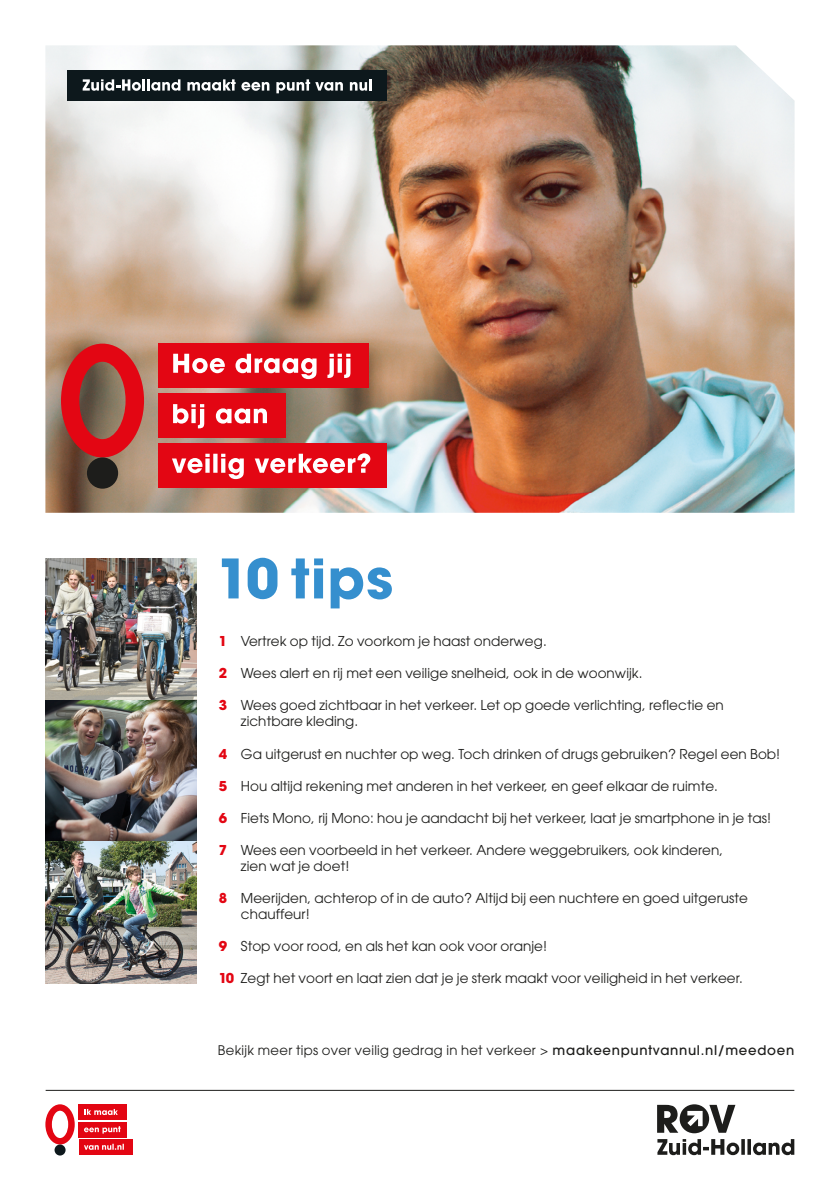
<style>
.page{position:relative;width:840px;height:1191px;background:#fff}
.page>*{position:absolute;margin:0;border:0;box-sizing:border-box;transform-origin:0 0}
.t1{font:700 54px "Avant Garde";letter-spacing:.02em;color:#358fce}
.t2{font:13.6px/16px "Avant Garde";letter-spacing:.005em;color:#1d1d1b}
.t3{font:13.2px "Avant Garde";letter-spacing:.02em;color:#1d1d1b}
.s1{font-weight:700;color:#e30613}
.s2{font-weight:500}
</style>
<div class="page">
<img style="left:45px;top:45px;width:749px;height:468px">
<img style="left:45px;top:558px;width:151px;height:283px">
<img style="left:45px;top:841px;width:151px;height:143px">
<hr style="left:46px;top:1090px;width:747px;height:1px;background:#1d1d1b">
<svg style="left:657px;top:1139px;width:136px;height:16px"></svg>
<svg style="left:657px;top:1104px;width:78px;height:29px"></svg>
<div style="left:79px;top:1122px;width:48px;height:15px;background:#e30613"></div>
<div style="left:79px;top:1104px;width:48px;height:16px;background:#e30613"></div>
<div style="left:79px;top:1139px;width:53px;height:16px;background:#e30613"></div>
<svg style="left:84px;top:1109px;width:34px;height:6px"></svg>
<svg style="left:84px;top:1126px;width:37px;height:7px"></svg>
<svg style="left:45px;top:1104px;width:30px;height:40px"></svg>
<div style="left:54px;top:1144px;width:12px;height:11px;background:#0d181c;border-radius:50%"></div>
<svg style="left:84px;top:1143px;width:40px;height:6px"></svg>
<div style="left:67px;top:71px;width:319px;height:30px;background:#0d181c"></div>
<svg style="left:83px;top:79px;width:97px;height:12px"></svg>
<svg style="left:187px;top:79px;width:48px;height:12px"></svg>
<svg style="left:241px;top:82px;width:28px;height:9px"></svg>
<svg style="left:276px;top:79px;width:67px;height:14px"></svg>
<svg style="left:349px;top:79px;width:22px;height:12px"></svg>
<div style="left:158px;top:343px;width:210px;height:45px;background:#e30613"></div>
<div style="left:158px;top:393px;width:128px;height:45px;background:#e30613"></div>
<div style="left:158px;top:443px;width:228px;height:45px;background:#e30613"></div>
<svg style="left:172px;top:453px;width:198px;height:26px"></svg>
<svg style="left:173px;top:404px;width:94px;height:24px"></svg>
<svg style="left:327px;top:354px;width:23px;height:24px"></svg>
<svg style="left:173px;top:354px;width:143px;height:25px"></svg>
<svg style="left:61px;top:343px;width:83px;height:114px;background:#b33d37"></svg>
<div style="left:87px;top:457px;width:31px;height:31px;background:#1d1d1b;border-radius:50%"></div>
<h1 class="t1" style="left:216px;top:543px;width:178px">10 tips</h1>
<p class="t2" style="left:219px;top:633px;width:329px"><span class="s1">1</span> Vertrek op tijd. Zo voorkom je haast onderweg.</p>
<p class="t2" style="left:219px;top:665px;width:425px"><span class="s1">2</span> Wees alert en rij met een veilige snelheid, ook in de woonwijk.</p>
<p class="t2" style="left:241px;top:697px;width:484px;text-indent:-22px"><span class="s1">3</span> Wees goed zichtbaar in het verkeer. Let op goede verlichting, reflectie en zichtbare kleding.</p>
<p class="t2" style="left:219px;top:745px;width:562px"><span class="s1">4</span> Ga uitgerust en nuchter op weg. Toch drinken of drugs gebruiken? Regel een Bob!</p>
<p class="t2" style="left:219px;top:777px;width:500px"><span class="s1">5</span> Hou altijd rekening met anderen in het verkeer, en geef elkaar de ruimte.</p>
<p class="t2" style="left:219px;top:809px;width:553px"><span class="s1">6</span> Fiets Mono, rij Mono: hou je aandacht bij het verkeer, laat je smartphone in je tas!</p>
<p class="t2" style="left:241px;top:841px;width:483px;text-indent:-22px"><span class="s1">7</span> Wees een voorbeeld in het verkeer. Andere weggebruikers, ook kinderen, zien wat je doet!</p>
<p class="t2" style="left:241px;top:889px;width:508px;text-indent:-22px"><span class="s1">8</span> Meerijden, achterop of in de auto? Altijd bij een nuchtere en goed uitgeruste chauffeur!</p>
<p class="t2" style="left:219px;top:937px;width:329px"><span class="s1">9</span> Stop voor rood, en als het kan ook voor oranje!</p>
<p class="t2" style="left:219px;top:969px;width:525px"><span class="s1">10</span> Zegt het voort en laat zien dat je je sterk maakt voor veiligheid in het verkeer.</p>
<p class="t3" style="left:218px;top:1042px;width:577px">Bekijk meer tips over veilig gedrag in het verkeer &gt; <span class="s2">maakeenpuntvannul.nl/meedoen</span></p>
</div>
